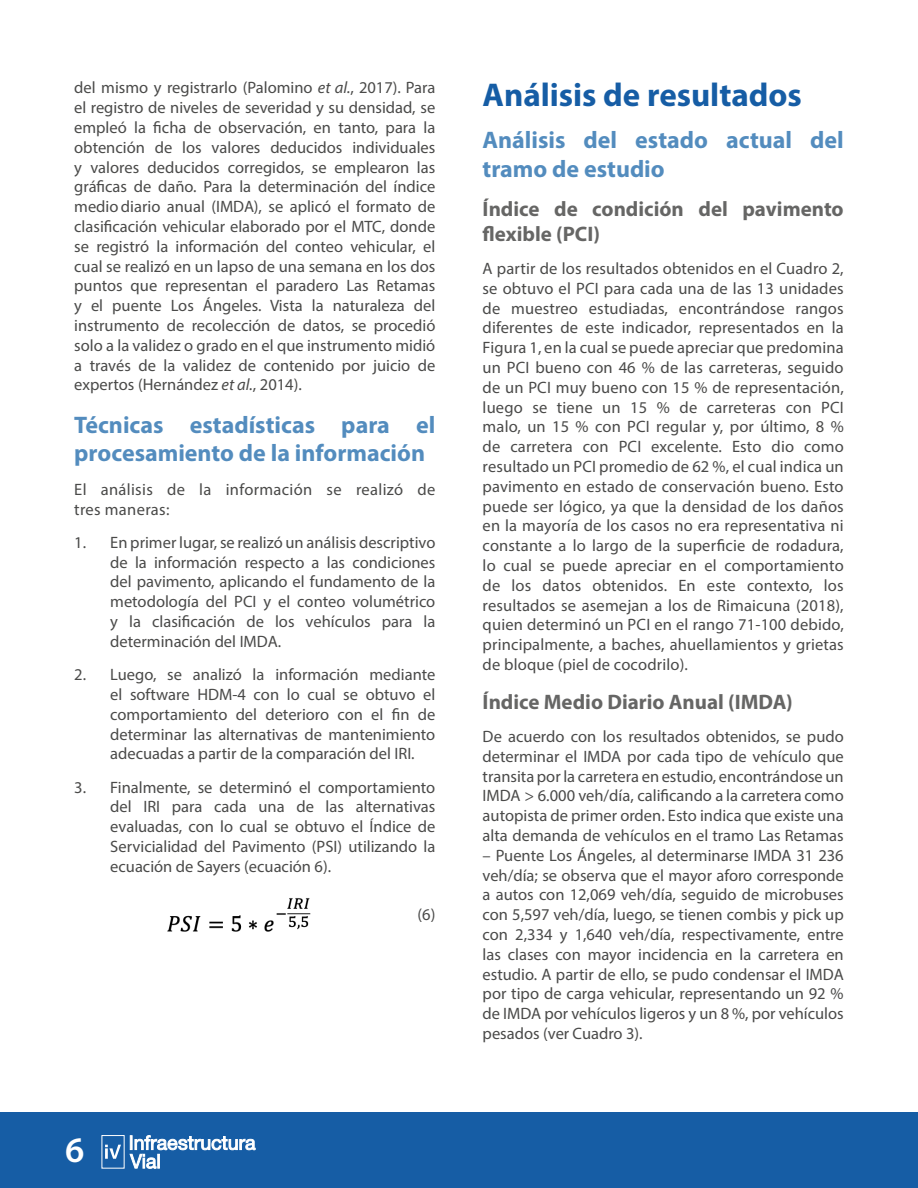
<style>
.page{position:relative;width:918px;height:1188px;background:#fff}
.page>*{position:absolute;margin:0;border:0;box-sizing:border-box;transform-origin:0 0}
.t1{font:600 36px "Myriad Pro";color:#fff}
.t2{font:700 33px "Myriad Pro";color:#165da5}
.t3{font:700 24px/28.8px "Myriad Pro";color:#538cbe}
.t4{font:700 21px/25.2px "Myriad Pro";color:#666665}
.t5{font:16.5px/19.8px "Myriad Pro";color:#4a4a49;text-align:justify}
.t6{font:16.5px/19.8px "Myriad Pro";letter-spacing:.02em;color:#4a4a49}
.s1{font-style:italic}
</style>
<div class="page">
<div style="left:0;top:1112px;width:918px;height:76px;background:#165da5"></div>
<svg style="left:105px;top:1145px;width:16px;height:14px"></svg>
<svg style="left:130px;top:1135px;width:125px;height:34px"></svg>
<img style="left:167px;top:898px;width:144px;height:34px">
<p class="t5" style="left:74px;top:78px;width:363px">del mismo y registrarlo (Palomino <span class="s1">et al.</span>, 2017). Para el registro de niveles de severidad y su densidad, se empleó la ficha de observación, en tanto, para la obtención de los valores deducidos individuales y valores deducidos corregidos, se emplearon las gráficas de daño. Para la determinación del índice medio diario anual (IMDA), se aplicó el formato de clasificación vehicular elaborado por el MTC, donde se registró la información del conteo vehicular, el cual se realizó en un lapso de una semana en los dos puntos que representan el paradero Las Retamas y el puente Los Ángeles. Vista la naturaleza del instrumento de recolección de datos, se procedió solo a la validez o grado en el que instrumento midió a través de la validez de contenido por juicio de expertos (Hernández <span class="s1">et al.</span>, 2014).</p>
<h3 class="t3" style="left:74px;top:409px;width:363px">Técnicas estadísticas para el procesamiento de la información</h3>
<p class="t6" style="left:74px;top:479px;width:363px">El análisis de la información se realizó de tres maneras:</p>
<p class="t5" style="left:110px;top:532px;width:327px;text-indent:-36px">1. En primer lugar, se realizó un análisis descriptivo de la información respecto a las condiciones del pavimento, aplicando el fundamento de la metodología del PCI y el conteo volumétrico y la clasificación de los vehículos para la determinación del IMDA.</p>
<p class="t5" style="left:110px;top:664px;width:327px;text-indent:-36px">2. Luego, se analizó la información mediante el software HDM-4 con lo cual se obtuvo el comportamiento del deterioro con el fin de determinar las alternativas de mantenimiento adecuadas a partir de la comparación del IRI.</p>
<p class="t5" style="left:110px;top:777px;width:327px;text-indent:-36px">3. Finalmente, se determinó el comportamiento del IRI para cada una de las alternativas evaluadas, con lo cual se obtuvo el Índice de Servicialidad del Pavimento (PSI) utilizando la ecuación de Sayers (ecuación 6).</p>
<h1 class="t1" style="left:65px;top:1127px;width:21px">6</h1>
<p class="t5" style="left:418px;top:904px;width:19px">(6)</p>
<h2 class="t2" style="left:483px;top:73px;width:321px">Análisis de resultados</h2>
<h3 class="t3" style="left:483px;top:125px;width:363px">Análisis del estado actual del tramo de estudio</h3>
<p class="t4" style="left:483px;top:195px;width:363px">Índice de condición del pavimento flexible (PCI)</p>
<p class="t5" style="left:483px;top:258px;width:363px">A partir de los resultados obtenidos en el Cuadro 2, se obtuvo el PCI para cada una de las 13 unidades de muestreo estudiadas, encontrándose rangos diferentes de este indicador, representados en la Figura 1, en la cual se puede apreciar que predomina un PCI bueno con 46 % de las carreteras, seguido de un PCI muy bueno con 15 % de representación, luego se tiene un 15 % de carreteras con PCI malo, un 15 % con PCI regular y, por último, 8 % de carretera con PCI excelente. Esto dio como resultado un PCI promedio de 62 %, el cual indica un pavimento en estado de conservación bueno. Esto puede ser lógico, ya que la densidad de los daños en la mayoría de los casos no era representativa ni constante a lo largo de la superficie de rodadura, lo cual se puede apreciar en el comportamiento de los datos obtenidos. En este contexto, los resultados se asemejan a los de Rimaicuna (2018), quien determinó un PCI en el rango 71-100 debido, principalmente, a baches, ahuellamientos y grietas de bloque (piel de cocodrilo).</p>
<p class="t4" style="left:483px;top:688px;width:312px">Índice Medio Diario Anual (IMDA)</p>
<p class="t5" style="left:483px;top:726px;width:363px">De acuerdo con los resultados obtenidos, se pudo determinar el IMDA por cada tipo de vehículo que transita por la carretera en estudio, encontrándose un IMDA &gt; 6.000 veh/día, calificando a la carretera como autopista de primer orden. Esto indica que existe una alta demanda de vehículos en el tramo Las Retamas</p>
<p class="t5" style="left:483px;top:845px;width:363px">– Puente Los Ángeles, al determinarse IMDA 31 236 veh/día; se observa que el mayor aforo corresponde a autos con 12,069 veh/día, seguido de microbuses con 5,597 veh/día, luego, se tienen combis y pick up con 2,334 y 1,640 veh/día, respectivamente, entre las clases con mayor incidencia en la carretera en estudio. A partir de ello, se pudo condensar el IMDA por tipo de carga vehicular, representando un 92 % de IMDA por vehículos ligeros y un 8 %, por vehículos pesados (ver Cuadro 3).</p>
</div>
